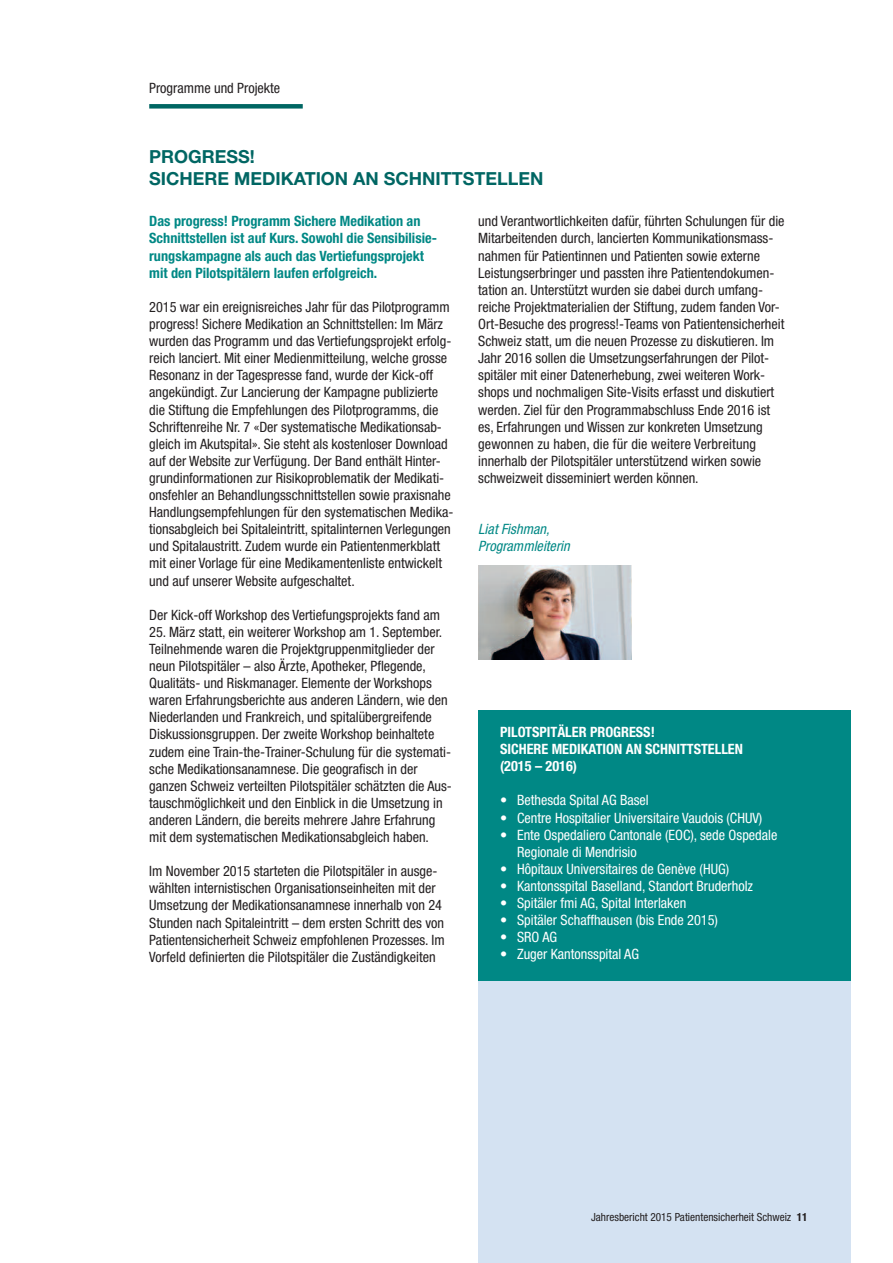
<style>
.page{position:relative;width:893px;height:1263px;background:#fff}
.page>*{position:absolute;margin:0;border:0;box-sizing:border-box;transform-origin:0 0}
.t1{font:700 18px/21.6px "Helvetica Neue";color:#006663}
.t2{font:condensed 14.25px/17.1px "Helvetica Neue";color:#231f20}
.t3{font:condensed 14.25px/17.1px "Helvetica Neue";color:#fff}
.t4{font:700 condensed 14.25px/17.1px "Helvetica Neue";color:#008885}
.t5{font:700 condensed 14.25px/17.1px "Helvetica Neue";color:#fff}
.t6{font:italic condensed 14.25px/17.1px "Helvetica Neue";letter-spacing:.005em;color:#008885}
.t7{font:condensed 11.25px "Helvetica Neue";color:#231f20}
.s1{font-weight:700}
</style>
<div class="page">
<div style="left:478px;top:980px;width:372px;height:283px;background:#d4e2f2"></div>
<div style="left:149px;top:104px;width:154px;height:5px;background:#006663"></div>
<img style="left:478px;top:566px;width:154px;height:93px">
<div style="left:478px;top:710px;width:372px;height:270px;background:#008885"></div>
<p class="t2" style="left:149px;top:81px;width:132px">Programme und Projekte</p>
<p class="t1" style="left:149px;top:148px;width:396px">PROGRESS!<br>SICHERE MEDIKATION AN SCHNITTSTELLEN</p>
<p class="t4" style="left:149px;top:214px;width:289px">Das progress! Programm Sichere Medikation an Schnittstellen ist auf Kurs. Sowohl die Sensibilisie&shy;rungskampagne als auch das Vertiefungsprojekt mit den Pilotspitälern laufen erfolgreich.</p>
<p class="t2" style="left:149px;top:299px;width:306px">2015 war ein ereignisreiches Jahr für das Pilotprogramm progress! Sichere Medikation an Schnittstellen: Im März wurden das Programm und das Vertiefungsprojekt erfolg&shy;reich lanciert. Mit einer Medienmitteilung, welche grosse Resonanz in der Tagespresse fand, wurde der Kick-off angekündigt. Zur Lancierung der Kampagne publizierte die Stiftung die Empfehlungen des Pilotprogramms, die Schriftenreihe Nr. 7 «Der systematische Medikationsab&shy;gleich im Akutspital». Sie steht als kostenloser Download auf der Website zur Verfügung. Der Band enthält Hinter&shy;grundinformationen zur Risikoproblematik der Medikati&shy;onsfehler an Behandlungsschnittstellen sowie praxisnahe Handlungsempfehlungen für den systematischen Medika&shy;tionsabgleich bei Spitaleintritt, spitalinternen Verlegungen und Spitalaustritt. Zudem wurde ein Patientenmerkblatt mit einer Vorlage für eine Medikamentenliste entwickelt und auf unserer Website aufgeschaltet.</p>
<p class="t2" style="left:149px;top:607px;width:292px">Der Kick-off Workshop des Vertiefungsprojekts fand am</p>
<p class="t2" style="left:149px;top:624px;width:304px">25. März statt, ein weiterer Workshop am 1. September.<br>Teilnehmende waren die Projektgruppenmitglieder der neun Pilotspitäler – also Ärzte, Apotheker, Pflegende, Qualitäts- und Riskmanager. Elemente der Workshops waren Erfahrungsberichte aus anderen Ländern, wie den Niederlanden und Frankreich, und spitalübergreifende Diskussionsgruppen. Der zweite Workshop beinhaltete zudem eine Train-the-Trainer-Schulung für die systemati&shy;sche Medikationsanamnese. Die geografisch in der ganzen Schweiz verteilten Pilotspitäler schätzten die Aus&shy;tauschmöglichkeit und den Einblick in die Umsetzung in anderen Ländern, die bereits mehrere Jahre Erfahrung mit dem systematischen Medikationsabgleich haben.</p>
<p class="t2" style="left:149px;top:864px;width:297px">Im November 2015 starteten die Pilotspitäler in ausge&shy;wählten internistischen Organisationseinheiten mit der Umsetzung der Medikationsanamnese innerhalb von 24<br>Stunden nach Spitaleintritt – dem ersten Schritt des von Patientensicherheit Schweiz empfohlenen Prozesses. Im Vorfeld definierten die Pilotspitäler die Zuständigkeiten</p>
<p class="t2" style="left:478px;top:214px;width:308px">und Verantwortlichkeiten dafür, führten Schulungen für die Mitarbeitenden durch, lancierten Kommunikationsmass&shy;nahmen für Patientinnen und Patienten sowie externe Leistungserbringer und passten ihre Patientendokumen&shy;tation an. Unterstützt wurden sie dabei durch umfang&shy;reiche Projektmaterialien der Stiftung, zudem fanden Vor-Ort-Besuche des progress!-Teams von Patientensicherheit Schweiz statt, um die neuen Prozesse zu diskutieren. Im Jahr 2016 sollen die Umsetzungserfahrungen der Pilot&shy;spitäler mit einer Datenerhebung, zwei weiteren Work&shy;shops und nochmaligen Site-Visits erfasst und diskutiert werden. Ziel für den Programmabschluss Ende 2016 ist es, Erfahrungen und Wissen zur konkreten Umsetzung gewonnen zu haben, die für die weitere Verbreitung innerhalb der Pilotspitäler unterstützend wirken sowie schweizweit disseminiert werden können.</p>
<p class="t6" style="left:478px;top:522px;width:93px">Liat Fishman,<br>Programmleiterin</p>
<p class="t5" style="left:500px;top:725px;width:244px">PILOTSPITÄLER PROGRESS!<br>SICHERE MEDIKATION AN SCHNITTSTELLEN (2015 – 2016)</p>
<p class="t3" style="left:500px;top:793px;width:150px">• Bethesda Spital AG Basel</p>
<p class="t3" style="left:500px;top:810px;width:264px">• Centre Hospitalier Universitaire Vaudois (CHUV)</p>
<p class="t3" style="left:517px;top:827px;width:262px;text-indent:-17px">• Ente Ospedaliero Cantonale (EOC), sede Ospedale<br>Regionale di Mendrisio</p>
<p class="t3" style="left:500px;top:861px;width:231px">• Hôpitaux Universitaires de Genève (HUG)</p>
<p class="t3" style="left:500px;top:878px;width:255px">• Kantonsspital Baselland, Standort Bruderholz</p>
<p class="t3" style="left:500px;top:896px;width:188px">• Spitäler fmi AG, Spital Interlaken</p>
<p class="t3" style="left:500px;top:913px;width:219px">• Spitäler Schaffhausen (bis Ende 2015)</p>
<p class="t3" style="left:500px;top:930px;width:59px">• SRO AG</p>
<p class="t3" style="left:500px;top:947px;width:140px">• Zuger Kantonsspital AG</p>
<p class="t7" style="left:591px;top:1213px;width:218px">Jahresbericht 2015 Patientensicherheit Schweiz <span class="s1">11</span></p>
</div>
